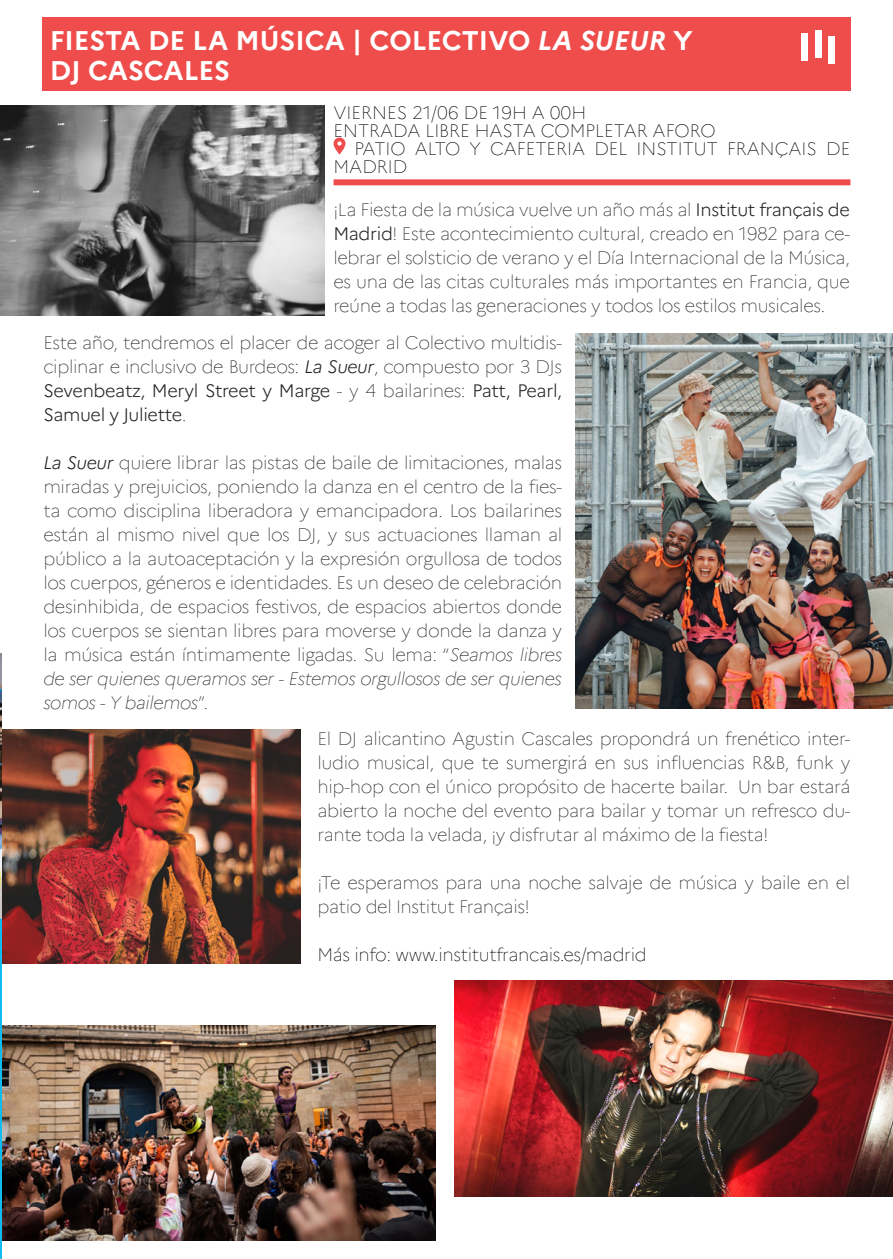
<style>
.page{position:relative;width:893px;height:1259px;background:#fff}
.page>*{position:absolute;margin:0;border:0;box-sizing:border-box;transform-origin:0 0}
.AGENDA___TEXTE{font:700 27px "Marianne";color:#fff}
.t1{font:100 18px/24px "Marianne";letter-spacing:-.02em;color:#231f20;text-align:justify}
.AGENDA___TEXTE-2{font:100 18px/18px "Marianne";color:#000}
.AGENDA___TEXTE-3{font:100 18px "Marianne";letter-spacing:-.02em;color:#000}
.s1{font-style:italic}
.s2{font-weight:300}
.s3{font-weight:300;font-style:italic}
</style>
<div class="page">
<img style="left:2px;top:1025px;width:433px;height:215px">
<div style="left:42px;top:18px;width:808px;height:73px;background:#ef4d4b"></div>
<img style="left:0;top:106px;width:325px;height:209px">
<svg style="left:334px;top:138px;width:11px;height:17px"></svg>
<div style="left:334px;top:179px;width:516px;height:6px;background:#ef4d4b"></div>
<div style="left:815px;top:30px;width:6px;height:27px;background:#fff"></div>
<div style="left:801px;top:34px;width:7px;height:27px;background:#fff"></div>
<div style="left:828px;top:36px;width:7px;height:28px;background:#fff"></div>
<img style="left:575px;top:333px;width:318px;height:375px">
<img style="left:454px;top:981px;width:439px;height:215px">
<img style="left:2px;top:729px;width:298px;height:234px">
<img style="left:0;top:653px;width:2px;height:606px">
<svg style="left:0;top:801px;width:1px;height:155px"></svg>
<p class="AGENDA___TEXTE" style="left:50px;top:20px;width:644px">FIESTA DE LA MÚSICA | COLECTIVO <span class="s1">LA SUEUR</span> Y</p>
<p class="AGENDA___TEXTE" style="left:50px;top:50px;width:182px">DJ CASCALES</p>
<p class="AGENDA___TEXTE-2" style="left:334px;top:102px;width:254px">VIERNES 21/06 DE 19H A 00H</p>
<p class="AGENDA___TEXTE-2" style="left:334px;top:120px;width:384px">ENTRADA LIBRE HASTA COMPLETAR AFORO</p>
<p class="AGENDA___TEXTE-2" style="left:334px;top:138px;width:518px;text-indent:21px">PATIO ALTO Y CAFETERIA DEL INSTITUT FRANÇAIS DE<br>MADRID</p>
<p class="t1" style="left:333px;top:196px;width:518px">¡La Fiesta de la música vuelve un año más al <span class="s2">Institut français de Madrid</span>! Este acontecimiento cultural, creado en 1982 para ce&shy;lebrar el solsticio de verano y el Día Internacional de la Música, es una de las citas culturales más importantes en Francia, que reúne a todas las generaciones y todos los estilos musicales.</p>
<p class="t1" style="left:43px;top:329px;width:520px">Este año, tendremos el placer de acoger al Colectivo multidis&shy;ciplinar e inclusivo de Burdeos: <span class="s3">La Sueur</span>, compuesto por 3 DJs <span class="s2">Sevenbeatz, Meryl Street y Marge</span> - y 4 bailarines: <span class="s2">Patt, Pearl, Samuel y Juliette</span>.</p>
<p class="t1" style="left:43px;top:449px;width:520px"><span class="s3">La Sueur</span> quiere librar las pistas de baile de limitaciones, malas miradas y prejuicios, poniendo la danza en el centro de la fies&shy;ta como disciplina liberadora y emancipadora. Los bailarines están al mismo nivel que los DJ, y sus actuaciones llaman al público a la autoaceptación y la expresión orgullosa de todos los cuerpos, géneros e identidades. Es un deseo de celebración desinhibida, de espacios festivos, de espacios abiertos donde los cuerpos se sientan libres para moverse y donde la danza y la música están íntimamente ligadas. Su lema: “<span class="s1">Seamos libres de ser quienes queramos ser - Estemos orgullosos de ser quienes somos - Y bailemos</span>”.</p>
<p class="t1" style="left:317px;top:725px;width:534px">El DJ alicantino Agustin Cascales propondrá un frenético inter&shy;ludio musical, que te sumergirá en sus influencias R&amp;B, funk y hip-hop con el único propósito de hacerte bailar. Un bar estará abierto la noche del evento para bailar y tomar un refresco du&shy;rante toda la velada, ¡y disfrutar al máximo de la fiesta!</p>
<p class="t1" style="left:317px;top:869px;width:534px">¡Te esperamos para una noche salvaje de música y baile en el patio del Institut Français!</p>
<p class="AGENDA___TEXTE-3" style="left:317px;top:941px;width:331px">Más info: www.institutfrancais.es/madrid</p>
</div>
